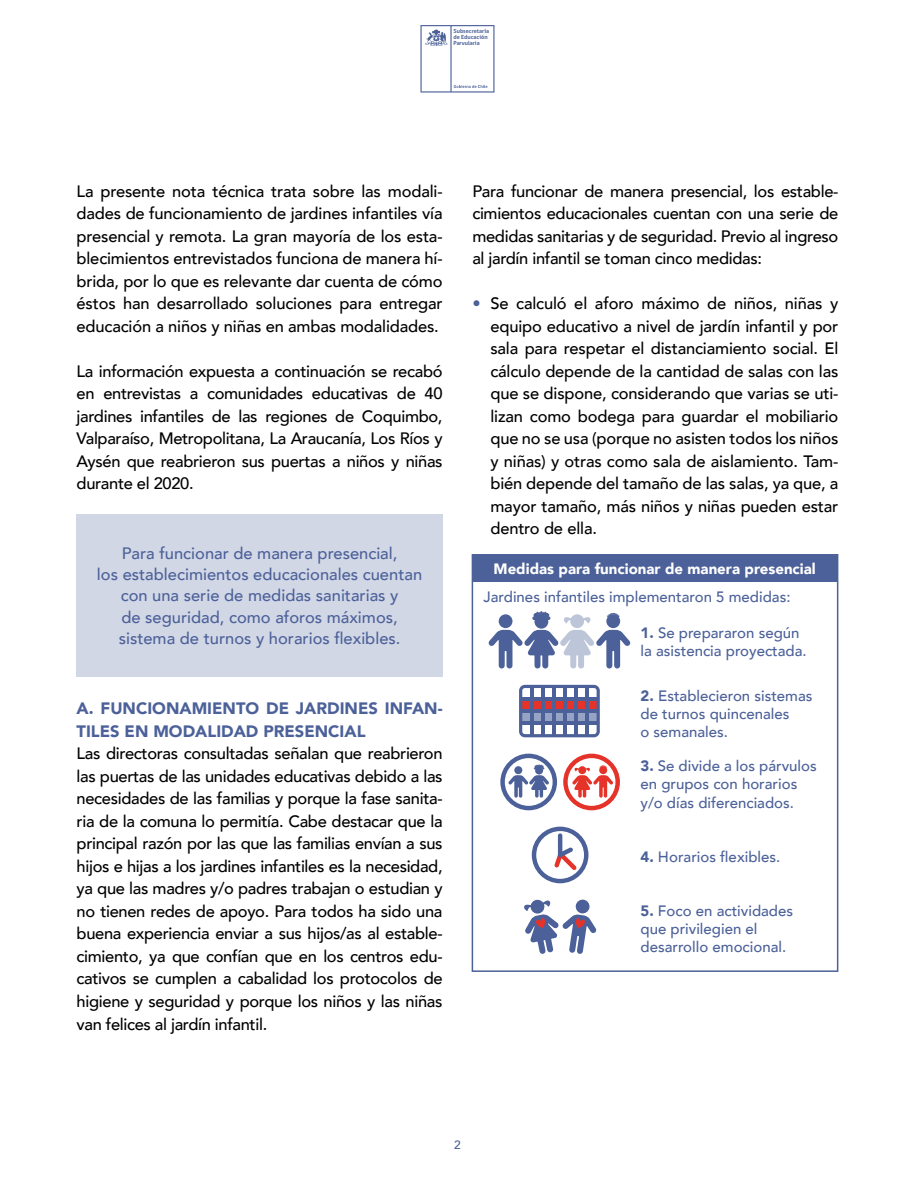
<style>
.page{position:relative;width:915px;height:1191px;background:#fff}
.page>*{position:absolute;margin:0;border:0;box-sizing:border-box;transform-origin:0 0}
.t1{font:500 16.5px/22.5px "Avenir";letter-spacing:-.02em;color:#000;text-align:justify}
.t2{font:500 16.5px/21px "Avenir";color:#4c6199;text-align:center}
.t3{font:900 16.5px/22.5px "Avenir";color:#4c6199}
.t4{font:500 15px/18px "Avenir";color:#4c6199}
.t5{font:900 15px "Avenir";color:#fff}
.t6{font:500 12px "Avenir";color:#4c6199}
.t7{font:700 6px/6px "gob CL";color:#4c6199}
.s1{color:#4c6199}
.s2{font-weight:900}
</style>
<div class="page">
<svg style="left:420px;top:25px;width:74px;height:68px"></svg>
<div style="left:77px;top:514px;width:365px;height:162px;background:#d2d7e6"></div>
<div style="left:472px;top:555px;width:365px;height:26px;background:#4c6199"></div>
<div style="left:471px;top:554px;width:367px;height:418px;border:2px solid #4c6199"></div>
<svg style="left:488px;top:611px;width:142px;height:57px"></svg>
<svg style="left:519px;top:685px;width:80px;height:52px"></svg>
<hr style="left:520px;top:697px;width:78px;height:3px;background:#4c6199">
<hr style="left:520px;top:709px;width:78px;height:3px;background:#4c6199">
<hr style="left:520px;top:722px;width:78px;height:3px;background:#4c6199">
<hr style="left:530px;top:686px;width:3px;height:49px;background:#4c6199">
<hr style="left:541px;top:686px;width:3px;height:49px;background:#4c6199">
<hr style="left:552px;top:686px;width:3px;height:49px;background:#4c6199">
<hr style="left:563px;top:686px;width:3px;height:49px;background:#4c6199">
<hr style="left:574px;top:686px;width:3px;height:49px;background:#4c6199">
<hr style="left:585px;top:686px;width:3px;height:49px;background:#4c6199">
<svg style="left:500px;top:753px;width:57px;height:57px"></svg>
<svg style="left:563px;top:753px;width:56px;height:57px"></svg>
<svg style="left:531px;top:826px;width:57px;height:57px"></svg>
<svg style="left:524px;top:899px;width:72px;height:55px"></svg>
<p class="t7" style="left:453px;top:28px;width:37px">Subsecretaría de Educación<br>Parvularia</p>
<p class="t1" style="left:77px;top:179px;width:367px">La presente nota técnica trata sobre las modali&shy;dades de funcionamiento de jardines infantiles vía presencial y remota. La gran mayoría de los esta&shy;blecimientos entrevistados funciona de manera hí&shy;brida, por lo que es relevante dar cuenta de cómo éstos han desarrollado soluciones para entregar educación a niños y niñas en ambas modalidades.</p>
<p class="t1" style="left:77px;top:359px;width:367px">La información expuesta a continuación se recabó en entrevistas a comunidades educativas de 40 jardines infantiles de las regiones de Coquimbo, Valparaíso, Metropolitana, La Araucanía, Los Ríos y Aysén que reabrieron sus puertas a niños y niñas durante el 2020.</p>
<p class="t2" style="left:97px;top:542px;width:326px">Para funcionar de manera presencial,<br>los establecimientos educacionales cuentan con una serie de medidas sanitarias y<br>de seguridad, como aforos máximos, sistema de turnos y horarios flexibles.</p>
<p class="t3" style="left:77px;top:697px;width:367px">A. FUNCIONAMIENTO DE JARDINES INFAN-<br>TILES EN MODALIDAD PRESENCIAL</p>
<p class="t1" style="left:77px;top:741px;width:367px">Las directoras consultadas señalan que reabrieron las puertas de las unidades educativas debido a las necesidades de las familias y porque la fase sanita&shy;ria de la comuna lo permitía. Cabe destacar que la principal razón por las que las familias envían a sus hijos e hijas a los jardines infantiles es la necesidad, ya que las madres y/o padres trabajan o estudian y no tienen redes de apoyo. Para todos ha sido una buena experiencia enviar a sus hijos/as al estable&shy;cimiento, ya que confían que en los centros edu&shy;cativos se cumplen a cabalidad los protocolos de higiene y seguridad y porque los niños y las niñas van felices al jardín infantil.</p>
<p class="t1" style="left:472px;top:179px;width:367px">Para funcionar de manera presencial, los estable&shy;cimientos educacionales cuentan con una serie de medidas sanitarias y de seguridad. Previo al ingreso al jardín infantil se toman cinco medidas:</p>
<p class="t1" style="left:490px;top:291px;width:349px;text-indent:-18px"><span class="s1">•</span> Se calculó el aforo máximo de niños, niñas y equipo educativo a nivel de jardín infantil y por sala para respetar el distanciamiento social. El cálculo depende de la cantidad de salas con las que se dispone, considerando que varias se uti&shy;lizan como bodega para guardar el mobiliario que no se usa (porque no asisten todos los niños y niñas) y otras como sala de aislamiento. Tam&shy;bién depende del tamaño de las salas, ya que, a mayor tamaño, más niños y niñas pueden estar dentro de ella.</p>
<p class="t5" style="left:493px;top:556px;width:323px">Medidas para funcionar de manera presencial</p>
<p class="t4" style="left:483px;top:587px;width:308px">Jardines infantiles implementaron 5 medidas:</p>
<p class="t4" style="left:640px;top:623px;width:168px"><span class="s2">1.</span> Se prepararon según la asistencia proyectada.</p>
<p class="t4" style="left:640px;top:685px;width:173px"><span class="s2">2.</span> Establecieron sistemas de turnos quincenales<br>o semanales.</p>
<p class="t4" style="left:640px;top:756px;width:178px"><span class="s2">3.</span> Se divide a los párvulos en grupos con horarios y/o días diferenciados.</p>
<p class="t4" style="left:640px;top:847px;width:141px"><span class="s2">4.</span> Horarios flexibles.</p>
<p class="t4" style="left:640px;top:901px;width:154px"><span class="s2">5.</span> Foco en actividades que privilegien el desarrollo emocional.</p>
<p class="t6" style="left:454px;top:1134px;width:8px">2</p>
</div>
